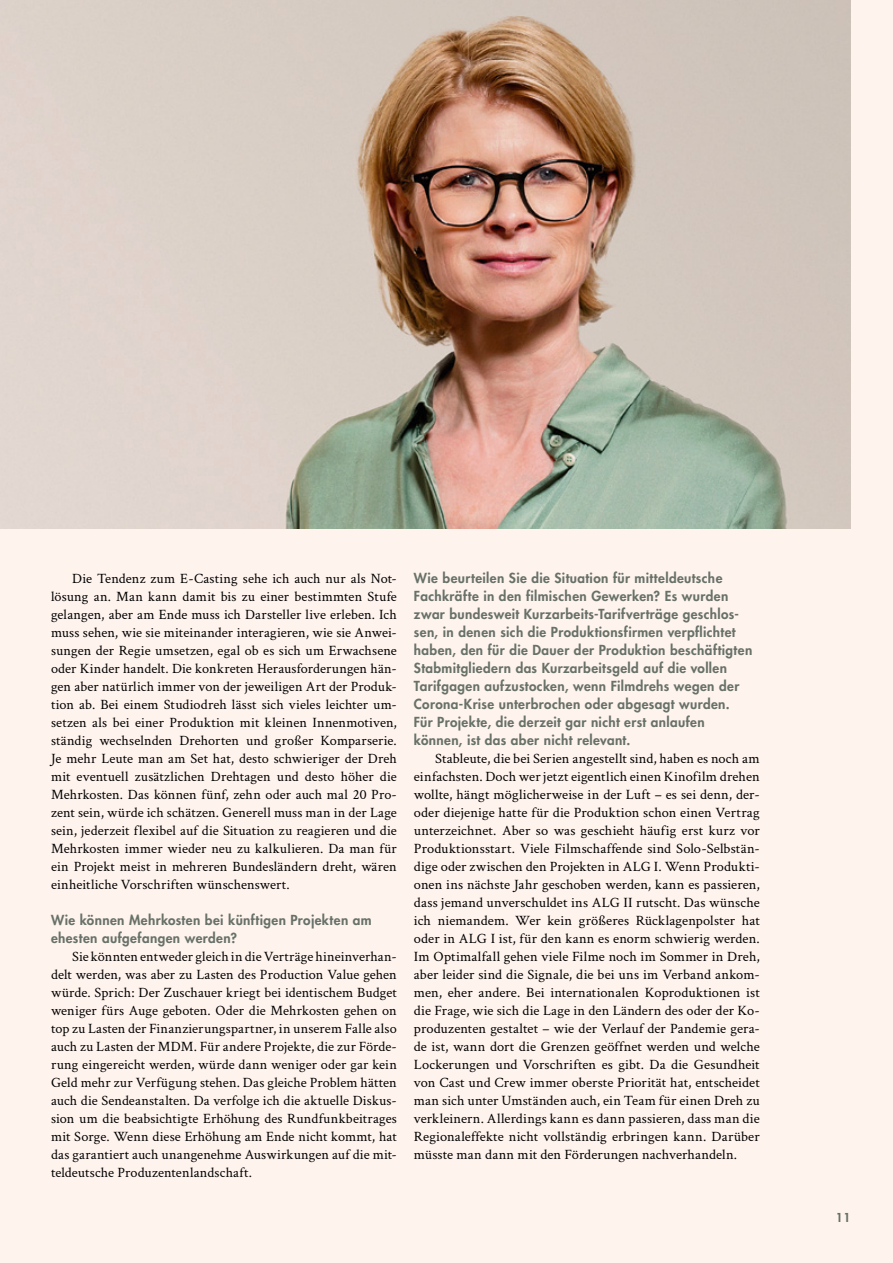
<style>
.page{position:relative;width:893px;height:1263px;background:#fef3ed}
.page>*{position:absolute;margin:0;border:0;box-sizing:border-box;transform-origin:0 0}
.t1{font:14.25px/18px "Crimson Text";letter-spacing:.005em;color:#000;text-align:justify}
.t2{font:800 13.5px/18px "Futura Std";letter-spacing:.03em;color:#677168}
.t3{font:800 12px "Futura Std";color:#677168}
</style>
<div class="page">
<img style="left:0;top:0;width:850px;height:529px">
<p class="t1" style="left:51px;top:568px;width:347px;text-indent:21px">Die Tendenz zum E-Casting sehe ich auch nur als Not&shy;lösung an. Man kann damit bis zu einer bestimmten Stufe gelangen, aber am Ende muss ich Darsteller live erleben. Ich muss sehen, wie sie miteinander interagieren, wie sie Anwei&shy;sungen der Regie umsetzen, egal ob es sich um Erwachsene oder Kinder handelt. Die konkreten Herausforderungen hän&shy;gen aber natürlich immer von der jeweiligen Art der Produk&shy;tion ab. Bei einem Studiodreh lässt sich vieles leichter um&shy;setzen als bei einer Produktion mit kleinen Innenmotiven, ständig wechselnden Drehorten und großer Komparserie.<br>Je mehr Leute man am Set hat, desto schwieriger der Dreh mit eventuell zusätzlichen Drehtagen und desto höher die Mehrkosten. Das können fünf, zehn oder auch mal 20 Pro&shy;zent sein, würde ich schätzen. Generell muss man in der Lage sein, jederzeit flexibel auf die Situation zu reagieren und die Mehrkosten immer wieder neu zu kalkulieren. Da man für ein Projekt meist in mehreren Bundesländern dreht, wären einheitliche Vorschriften wünschenswert.</p>
<p class="t2" style="left:51px;top:911px;width:322px">Wie können Mehrkosten bei künftigen Projekten am ehesten aufgefangen werden?</p>
<p class="t1" style="left:51px;top:946px;width:347px;text-indent:21px">Sie könnten entweder gleich in die Verträge hineinverhan&shy;delt werden, was aber zu Lasten des Production Value gehen würde. Sprich: Der Zuschauer kriegt bei identischem Budget weniger fürs Auge geboten. Oder die Mehrkosten gehen on top zu Lasten der Finanzierungspartner, in unserem Falle also auch zu Lasten der MDM. Für andere Projekte, die zur Förde&shy;rung eingereicht werden, würde dann weniger oder gar kein Geld mehr zur Verfügung stehen. Das gleiche Problem hätten auch die Sendeanstalten. Da verfolge ich die aktuelle Diskus&shy;sion um die beabsichtigte Erhöhung des Rundfunkbeitrages mit Sorge. Wenn diese Erhöhung am Ende nicht kommt, hat das garantiert auch unangenehme Auswirkungen auf die mit&shy;teldeutsche Produzentenlandschaft.</p>
<p class="t2" style="left:414px;top:569px;width:340px">Wie beurteilen Sie die Situation für mitteldeutsche Fachkräfte in den filmischen Gewerken? Es wurden zwar bundesweit Kurzarbeits-Tarifverträge geschlos-- sen, in denen sich die Produktionsfirmen verpflichtet haben, den für die Dauer der Produktion beschäftigten Stabmitgliedern das Kurzarbeitsgeld auf die vollen Tarifgagen aufzustocken, wenn Filmdrehs wegen der Corona-Krise unterbrochen oder abgesagt wurden.<br>Für Projekte, die derzeit gar nicht erst anlaufen können, ist das aber nicht relevant.</p>
<p class="t1" style="left:414px;top:748px;width:347px;text-indent:21px">Stableute, die bei Serien angestellt sind, haben es noch am einfachsten. Doch wer jetzt eigentlich einen Kinofilm drehen wollte, hängt möglicherweise in der Luft – es sei denn, der&shy;oder diejenige hatte für die Produktion schon einen Vertrag unterzeichnet. Aber so was geschieht häufig erst kurz vor Produktionsstart. Viele Filmschaffende sind Solo-Selbstän&shy;dige oder zwischen den Projekten in ALG I. Wenn Produkti&shy;onen ins nächste Jahr geschoben werden, kann es passieren, dass jemand unverschuldet ins ALG II rutscht. Das wünsche ich niemandem. Wer kein größeres Rücklagenpolster hat oder in ALG I ist, für den kann es enorm schwierig werden.<br>Im Optimalfall gehen viele Filme noch im Sommer in Dreh, aber leider sind die Signale, die bei uns im Verband ankom&shy;men, eher andere. Bei internationalen Koproduktionen ist die Frage, wie sich die Lage in den Ländern des oder der Ko&shy;produzenten gestaltet – wie der Verlauf der Pandemie gera&shy;de ist, wann dort die Grenzen geöffnet werden und welche Lockerungen und Vorschriften es gibt. Da die Gesundheit von Cast und Crew immer oberste Priorität hat, entscheidet man sich unter Umständen auch, ein Team für einen Dreh zu verkleinern. Allerdings kann es dann passieren, dass man die Regionaleffekte nicht vollständig erbringen kann. Darüber müsste man dann mit den Förderungen nachverhandeln.</p>
<p class="t3" style="left:836px;top:1210px;width:16px">11</p>
</div>
